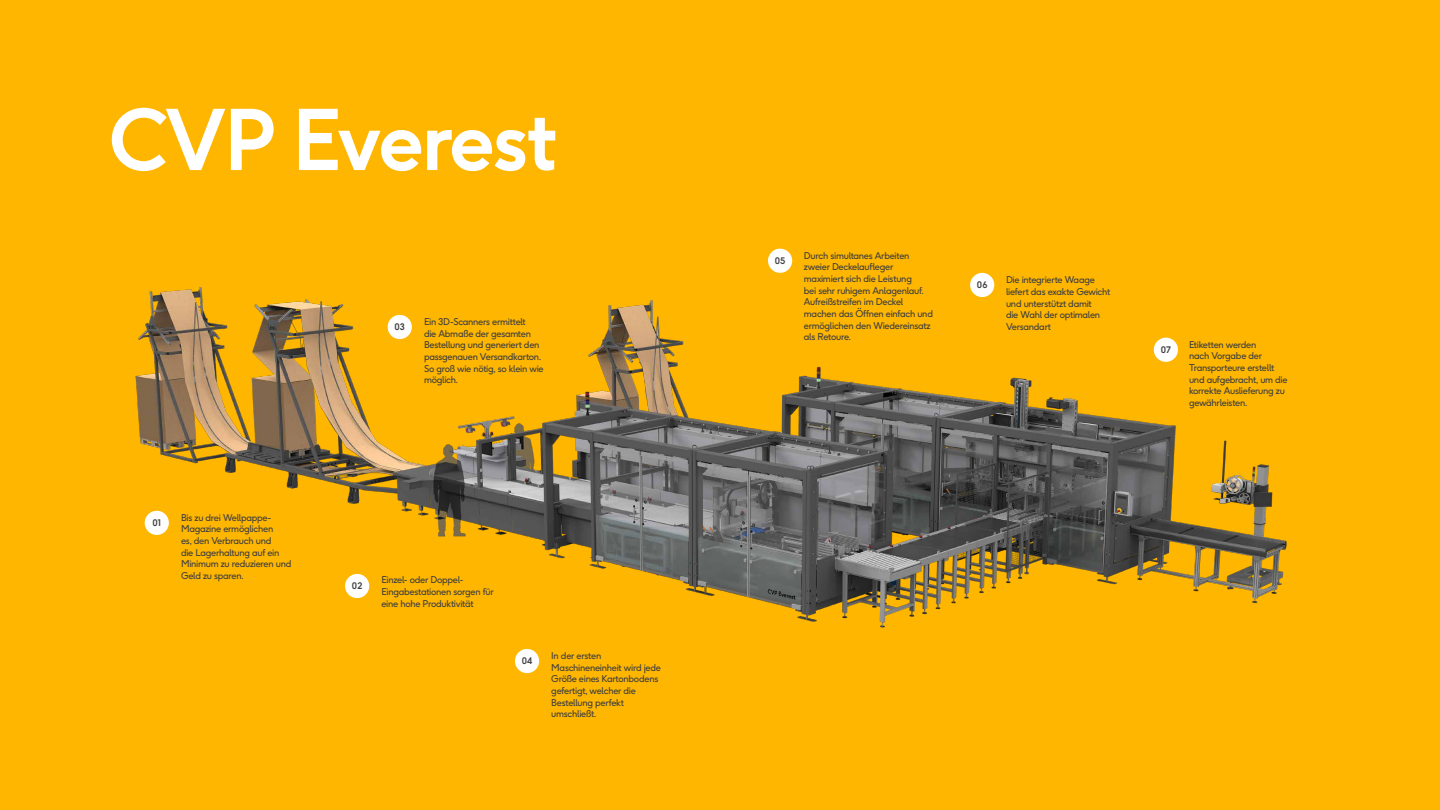
<style>
.page{position:relative;width:1440px;height:810px;background:#ffb600}
.page>*{position:absolute;margin:0;border:0;box-sizing:border-box;transform-origin:0 0}
.t1{font:700 82.72px "F37 Ginger";letter-spacing:-.025em;color:#fff}
.t2{font:9.3px/11.6px "F37 Ginger";letter-spacing:-.03em;color:#404040}
.t3{font:700 9px "F37 Ginger";letter-spacing:.005em;color:#404040}
</style>
<div class="page">
<img style="left:75px;top:174px;width:1253px;height:503px">
<div style="left:145px;top:511px;width:24px;height:24px;background:#fff;border-radius:50%"></div>
<div style="left:388px;top:315px;width:24px;height:24px;background:#fff;border-radius:50%"></div>
<div style="left:768px;top:249px;width:24px;height:24px;background:#fff;border-radius:50%"></div>
<div style="left:515px;top:649px;width:24px;height:24px;background:#fff;border-radius:50%"></div>
<div style="left:1154px;top:338px;width:24px;height:24px;background:#fff;border-radius:50%"></div>
<div style="left:345px;top:574px;width:24px;height:24px;background:#fff;border-radius:50%"></div>
<div style="left:970px;top:273px;width:24px;height:24px;background:#fff;border-radius:50%"></div>
<h1 class="t1" style="left:109px;top:66px;width:450px">CVP Everest</h1>
<p class="t3" style="left:152px;top:515px;width:10px">01</p>
<p class="t2" style="left:181px;top:510px;width:112px">Bis zu drei Wellpappe-<br>Magazine ermöglichen<br>es, den Verbrauch und<br>die Lagerhaltung auf ein<br>Minimum zu reduzieren und<br>Geld zu sparen.</p>
<p class="t3" style="left:395px;top:319px;width:12px">03</p>
<p class="t2" style="left:424px;top:315px;width:121px">Ein 3D-Scanners ermittelt<br>die Abmaße der gesamten<br>Bestellung und generiert den passgenauen Versandkarton.<br>So groß wie nötig, so klein wie möglich.</p>
<p class="t3" style="left:352px;top:578px;width:12px">02</p>
<p class="t2" style="left:381px;top:573px;width:114px">Einzel- oder Doppel-<br>Eingabestationen sorgen für eine hohe Produktivität</p>
<p class="t3" style="left:522px;top:653px;width:12px">04</p>
<p class="t2" style="left:551px;top:649px;width:111px">In der ersten<br>Maschineneinheit wird jede<br>Größe eines Kartonbodens gefertigt, welcher die<br>Bestellung perfekt umschließt.</p>
<p class="t3" style="left:775px;top:253px;width:12px">05</p>
<p class="t2" style="left:804px;top:248px;width:131px">Durch simultanes Arbeiten zweier Deckelaufleger maximiert sich die Leistung<br>bei sehr ruhigem Anlagenlauf.<br>Aufreißstreifen im Deckel machen das Öffnen einfach und ermöglichen den Wiedereinsatz als Retoure.</p>
<p class="t3" style="left:977px;top:277px;width:12px">06</p>
<p class="t2" style="left:1006px;top:273px;width:106px">Die integrierte Waage liefert das exakte Gewicht und unterstützt damit<br>die Wahl der optimalen<br>Versandart</p>
<p class="t3" style="left:1161px;top:342px;width:12px">07</p>
<p class="t2" style="left:1189px;top:337px;width:100px">Etiketten werden<br>nach Vorgabe der<br>Transporteure erstellt und aufgebracht, um die korrekte Auslieferung zu gewährleisten.</p>
</div>
